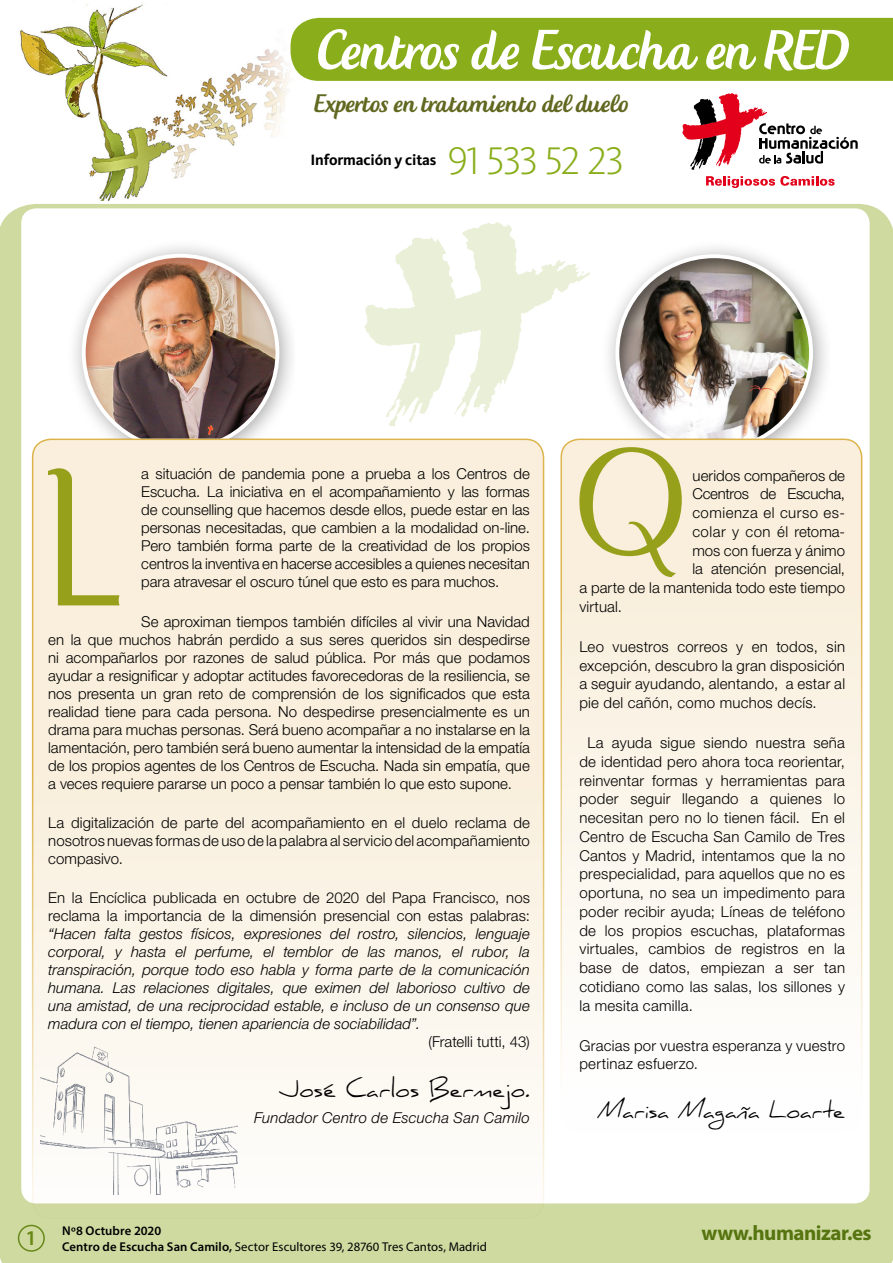
<style>
.page{position:relative;width:893px;height:1263px;background:#fff}
.page>*{position:absolute;margin:0;border:0;box-sizing:border-box;transform-origin:0 0}
.t1{font:206.85px "Port Credit";color:#97a01b}
.t2{font:157.65px "Port Credit";color:#97a01b}
.t3{font:74.1px "Creamy Script";letter-spacing:-.015em;color:#fff}
.t4{font:39.9px "Kievit Light SC";letter-spacing:-.035em;color:#8aae1b}
.t5{font:33.45px "Creamy Script";letter-spacing:-.005em;color:#61681f}
.t6{font:23.7px "Daniel";letter-spacing:.01em;color:#000}
.t7{font:22.5px "Daniel";letter-spacing:-.005em;color:#000}
.t8{font:700 21px "Myriad Pro";letter-spacing:-.025em;color:#6a881a}
.t9{font:600 21px "Myriad Pro";color:#688713}
.t10{font:700 15.45px "Kievit";letter-spacing:-.01em;color:#000}
.t11{font:300 15px/18px "Helvetica Neue LT Std";letter-spacing:.005em;color:#000;text-align:justify}
.t12{font:italic 300 15px/18px "Helvetica Neue";letter-spacing:.01em;color:#000;text-align:justify}
.t13{font:300 15px "Helvetica Neue LT Std";letter-spacing:.03em;color:#000}
.t14{font:300 15px "Helvetica Neue LT Std";letter-spacing:-.02em;color:#000}
.t15{font:12.75px/15.3px "Myriad Pro";letter-spacing:.005em;color:#000}
.s1{font-weight:600}
</style>
<div class="page">
<img style="left:20px;top:4px;width:304px;height:197px">
<div style="left:0;top:204px;width:893px;height:1059px;background:#cfdaa1"></div>
<div style="left:291px;top:18px;width:602px;height:63px;background:#8aae1b"></div>
<div style="left:21px;top:208px;width:849px;height:995px;background:#fff;border-radius:15px"></div>
<svg style="left:682px;top:93px;width:176px;height:77px"></svg>
<svg style="left:706px;top:176px;width:129px;height:12px"></svg>
<div style="left:18px;top:1225px;width:27px;height:27px;border:2px solid #6a881a;border-radius:50%"></div>
<svg style="left:364px;top:222px;width:227px;height:204px"></svg>
<div style="left:600px;top:239px;width:229px;height:200px;background:#000;opacity:.35"></div>
<div style="left:614px;top:253px;width:201px;height:186px;background:#000;opacity:.5"></div>
<img style="left:615px;top:254px;width:198px;height:185px">
<div style="left:66px;top:238px;width:228px;height:200px;background:#000;opacity:.35"></div>
<div style="left:81px;top:252px;width:201px;height:186px;background:#a74b31;opacity:.5"></div>
<img style="left:82px;top:254px;width:197px;height:184px">
<div style="left:561px;top:439px;width:301px;height:694px;background:linear-gradient(to bottom,#f8ecd6,#fefefe);border-radius:18px"></div>
<div style="left:560px;top:439px;width:302px;height:695px;border:2px solid #ddb44c;border-radius:18px"></div>
<div style="left:33px;top:439px;width:511px;height:779px;background:linear-gradient(to bottom,#f9edd7,#faf8f0);border-radius:18px"></div>
<img style="left:40px;top:1040px;width:204px;height:155px">
<h3 class="t3" style="left:318px;top:15px;width:533px">Centros de Escucha en RED</h3>
<h3 class="t5" style="left:314px;top:87px;width:316px">Expertos en tratamiento del duelo</h3>
<p class="t10" style="left:310px;top:151px;width:127px">Información y citas</p>
<h3 class="t4" style="left:448px;top:139px;width:178px">91 533 52 23</h3>
<h1 class="t1" style="left:49px;top:440px;width:82px">L</h1>
<p class="t11" style="left:141px;top:465px;width:390px">a situación de pandemia pone a prueba a los Centros de Escucha. La iniciativa en el acompañamiento y las formas de counselling que hacemos desde ellos, puede estar en las personas necesitadas, que cambien a la modalidad on-line.<br>Pero también forma parte de la creatividad de los propios centros la inventiva en hacerse accesibles a quienes necesitan para atravesar el oscuro túnel que esto es para muchos.</p>
<p class="t11" style="left:48px;top:612px;width:483px;text-indent:93px">Se aproximan tiempos también difíciles al vivir una Navidad en la que muchos habrán perdido a sus seres queridos sin despedirse ni acompañarlos por razones de salud pública. Por más que podamos ayudar a resignificar y adoptar actitudes favorecedoras de la resiliencia, se nos presenta un gran reto de comprensión de los significados que esta realidad tiene para cada persona. No despedirse presencialmente es un drama para muchas personas. Será bueno acompañar a no instalarse en la lamentación, pero también será bueno aumentar la intensidad de la empatía de los propios agentes de los Centros de Escucha. Nada sin empatía, que a veces requiere pararse un poco a pensar también lo que esto supone.</p>
<p class="t11" style="left:48px;top:813px;width:483px">La digitalización de parte del acompañamiento en el duelo reclama de nosotros nuevas formas de uso de la palabra al servicio del acompañamiento compasivo.</p>
<p class="t11" style="left:48px;top:888px;width:483px">En la Encíclica publicada en octubre de 2020 del Papa Francisco, nos reclama la importancia de la dimensión presencial con estas palabras:</p>
<p class="t12" style="left:48px;top:925px;width:483px">“Hacen falta gestos físicos, expresiones del rostro, silencios, lenguaje corporal, y hasta el perfume, el temblor de las manos, el rubor, la transpiración, porque todo eso habla y forma parte de la comunicación humana. Las relaciones digitales, que eximen del laborioso cultivo de una amistad, de una reciprocidad estable, e incluso de un consenso que madura con el tiempo, tienen apariencia de sociabilidad”.</p>
<p class="t11" style="left:428px;top:1032px;width:103px">(Fratelli tutti, 43)</p>
<h3 class="t6" style="left:279px;top:1075px;width:253px">José Carlos Bermejo.</h3>
<p class="t12" style="left:254px;top:1109px;width:277px">Fundador Centro de Escucha San Camilo</p>
<h3 class="t9" style="left:26px;top:1224px;width:13px">1</h3>
<p class="t15" style="left:62px;top:1223px;width:426px"><span class="s1">Nº8 Octubre 2020<br>Centro de Escucha San Camilo,</span> Sector Escultores 39, 28760 Tres Cantos, Madrid</p>
<h2 class="t2" style="left:575px;top:427px;width:109px">Q</h2>
<p class="t11" style="left:692px;top:466px;width:154px">ueridos compañeros de</p>
<p class="t14" style="left:692px;top:485px;width:154px">Ccentros de Escucha,</p>
<p class="t13" style="left:692px;top:503px;width:154px">comienza el curso es-</p>
<p class="t13" style="left:692px;top:522px;width:154px">colar y con él retoma-</p>
<p class="t11" style="left:692px;top:541px;width:154px">mos con fuerza y ánimo</p>
<p class="t11" style="left:692px;top:560px;width:154px">la atención presencial,</p>
<p class="t11" style="left:579px;top:578px;width:267px">a parte de la mantenida todo este tiempo</p>
<p class="t11" style="left:579px;top:597px;width:44px">virtual.</p>
<p class="t11" style="left:579px;top:637px;width:267px;line-height:18.8px">Leo vuestros correos y en todos, sin excepción, descubro la gran disposición a seguir ayudando, alentando, a estar al pie del cañón, como muchos decís.</p>
<p class="t11" style="left:579px;top:733px;width:267px;line-height:18.8px;text-indent:8px">La ayuda sigue siendo nuestra seña de identidad pero ahora toca reorientar, reinventar formas y herramientas para poder seguir llegando a quienes lo necesitan pero no lo tienen fácil. En el Centro de Escucha San Camilo de Tres Cantos y Madrid, intentamos que la no prespecialidad, para aquellos que no es oportuna, no sea un impedimento para poder recibir ayuda; Líneas de teléfono de los propios escuchas, plataformas virtuales, cambios de registros en la base de datos, empiezan a ser tan cotidiano como las salas, los sillones y la mesita camilla.</p>
<p class="t11" style="left:579px;top:1035px;width:267px;line-height:18.8px">Gracias por vuestra esperanza y vuestro pertinaz esfuerzo.</p>
<h3 class="t7" style="left:597px;top:1097px;width:249px">Marisa Magaña Loarte</h3>
<h3 class="t8" style="left:701px;top:1220px;width:172px">www.humanizar.es</h3>
</div>
